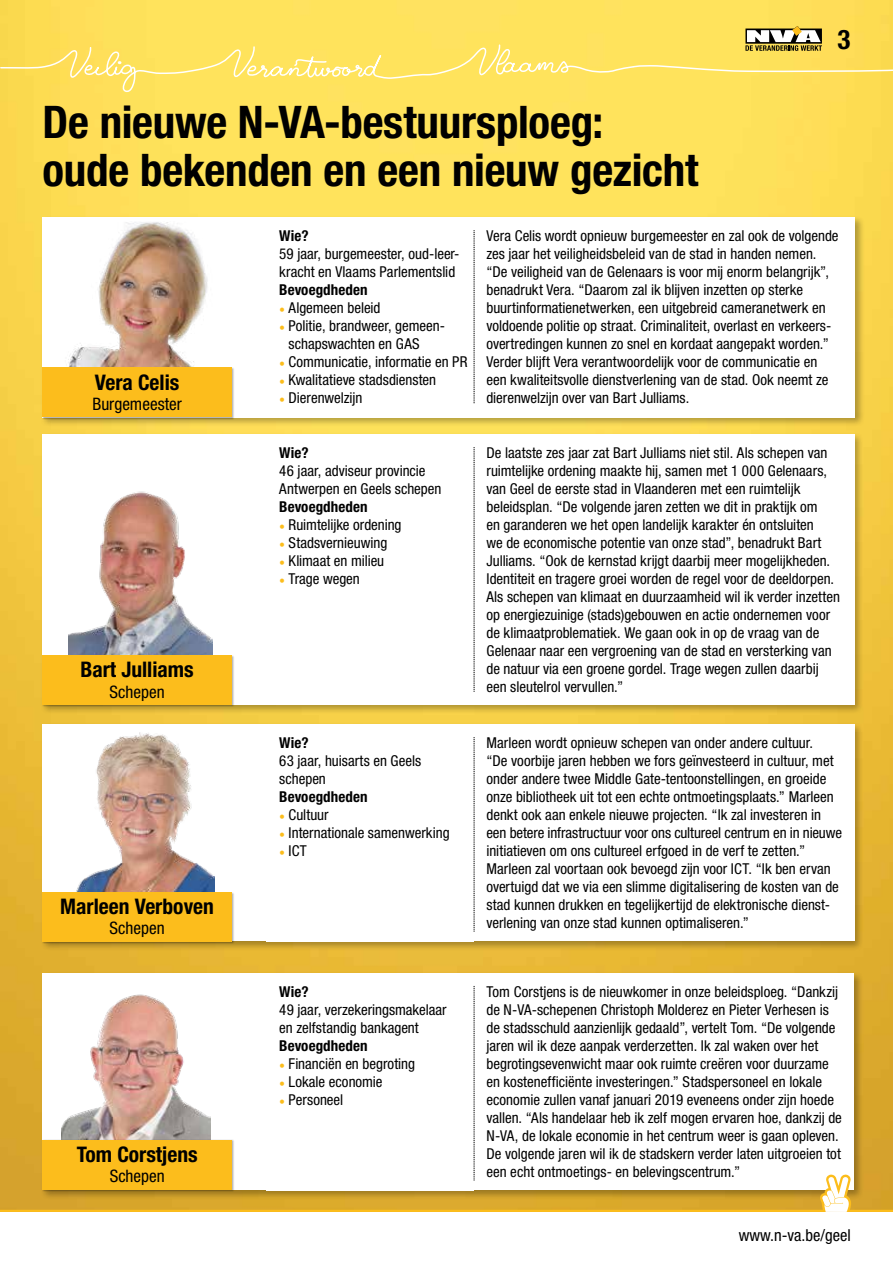
<style>
.page{position:relative;width:893px;height:1263px;background:#fff}
.page>*{position:absolute;margin:0;border:0;box-sizing:border-box;transform-origin:0 0}
.t1{font:700 condensed 45px/48px "Helvetica Neue LT Std";letter-spacing:-.005em;color:#000}
.t2{font:700 condensed 27px "Helvetica Neue LT Std";color:#000}
.t3{font:700 condensed 21.45px "Helvetica Neue LT Std";color:#000}
.t4{font:condensed 17.25px "Helvetica Neue LT Std";color:#000}
.t5{font:condensed 16.5px "Helvetica Neue LT Std";color:#000}
.t6{font:condensed 15px/18px "Helvetica Neue LT Std";color:#000}
.t7{font:700 condensed 15px "Helvetica Neue LT Std";letter-spacing:.005em;color:#000}
.s1{font-family:"Minion Pro";font-weight:700;font-stretch:normal;color:#fcbd1c}
</style>
<div class="page">
<img style="left:1px;top:0;width:892px;height:986px">
<svg style="left:0;top:26px;width:893px;height:66px;background:#fbe061"></svg>
<div style="left:43px;top:973px;width:811px;height:217px;background:#fff"></div>
<div style="left:40px;top:722px;width:824px;height:229px;background:#000;opacity:.3"></div>
<div style="left:43px;top:724px;width:811px;height:217px;background:#fff"></div>
<div style="left:40px;top:215px;width:825px;height:212px;background:#000;opacity:.3"></div>
<div style="left:43px;top:217px;width:812px;height:200px;background:#fff"></div>
<img style="left:68px;top:222px;width:140px;height:145px">
<div style="left:42px;top:367px;width:192px;height:53px;background:#000;opacity:.3"></div>
<div style="left:43px;top:368px;width:189px;height:49px;background:#fcbd1c"></div>
<div style="left:474px;top:724px;width:381px;height:216px;background:#fff"></div>
<div style="left:40px;top:432px;width:824px;height:282px;background:#000;opacity:.3"></div>
<div style="left:43px;top:434px;width:811px;height:270px;background:#fff"></div>
<img style="left:68px;top:491px;width:144px;height:164px">
<div style="left:42px;top:655px;width:192px;height:52px;background:#000;opacity:.3"></div>
<div style="left:43px;top:655px;width:189px;height:49px;background:#fcbd1c"></div>
<img style="left:76px;top:732px;width:138px;height:160px">
<div style="left:42px;top:892px;width:192px;height:52px;background:#000;opacity:.3"></div>
<div style="left:43px;top:892px;width:189px;height:49px;background:#fcbd1c"></div>
<div style="left:474px;top:434px;width:381px;height:270px;background:#fff"></div>
<svg style="left:474px;top:447px;width:1px;height:245px"></svg>
<svg style="left:474px;top:230px;width:1px;height:173px"></svg>
<svg style="left:0;top:986px;width:893px;height:226px"></svg>
<svg style="left:474px;top:737px;width:1px;height:195px"></svg>
<h2 class="t2" style="left:837px;top:23px;width:14px">3</h2>
<h1 class="t1" style="left:43px;top:98px;width:657px">De nieuwe N-VA-bestuursploeg: oude bekenden en een nieuw gezicht</h1>
<p class="t7" style="left:279px;top:226px;width:31px">Wie?</p>
<p class="t6" style="left:279px;top:244px;width:182px">59 jaar, burgemeester, oud-leer&shy;kracht en Vlaams Parlementslid</p>
<p class="t7" style="left:279px;top:280px;width:90px">Bevoegdheden</p>
<p class="t6" style="left:279px;top:298px;width:103px"><span class="s1">•</span> Algemeen beleid</p>
<p class="t6" style="left:289px;top:316px;width:158px;text-indent:-9px"><span class="s1">•</span> Politie, brandweer, gemeen&shy;schapswachten en GAS</p>
<p class="t6" style="left:279px;top:352px;width:190px"><span class="s1">•</span> Communicatie, informatie en PR</p>
<p class="t6" style="left:279px;top:370px;width:158px"><span class="s1">•</span> Kwalitatieve stadsdiensten</p>
<p class="t6" style="left:279px;top:388px;width:85px"><span class="s1">•</span> Dierenwelzijn</p>
<p class="t6" style="left:486px;top:226px;width:354px">Vera Celis wordt opnieuw burgemeester en zal ook de volgende zes jaar het veiligheidsbeleid van de stad in handen nemen. “De veiligheid van de Gelenaars is voor mij enorm belangrijk”, benadrukt Vera. “Daarom zal ik blijven inzetten op sterke buurtinformatienetwerken, een uitgebreid cameranetwerk en voldoende politie op straat. Criminaliteit, overlast en verkeers&shy;overtredingen kunnen zo snel en kordaat aangepakt worden.” Verder blijft Vera verantwoordelijk voor de communicatie en een kwaliteitsvolle dienstverlening van de stad. Ook neemt ze dierenwelzijn over van Bart Julliams.</p>
<h3 class="t3" style="left:95px;top:369px;width:86px">Vera Celis</h3>
<p class="t4" style="left:92px;top:394px;width:91px">Burgemeester</p>
<h3 class="t3" style="left:80px;top:657px;width:115px">Bart Julliams</h3>
<p class="t4" style="left:110px;top:681px;width:57px">Schepen</p>
<h3 class="t3" style="left:60px;top:894px;width:155px">Marleen Verboven</h3>
<p class="t4" style="left:110px;top:918px;width:57px">Schepen</p>
<h3 class="t3" style="left:77px;top:1142px;width:122px">Tom Corstjens</h3>
<p class="t4" style="left:110px;top:1166px;width:57px">Schepen</p>
<p class="t7" style="left:279px;top:443px;width:31px">Wie?</p>
<p class="t6" style="left:279px;top:461px;width:164px">46 jaar, adviseur provincie<br>Antwerpen en Geels schepen</p>
<p class="t7" style="left:279px;top:497px;width:90px">Bevoegdheden</p>
<p class="t6" style="left:279px;top:515px;width:124px"><span class="s1">•</span> Ruimtelijke ordening</p>
<p class="t6" style="left:279px;top:533px;width:110px"><span class="s1">•</span> Stadsvernieuwing</p>
<p class="t6" style="left:279px;top:551px;width:106px"><span class="s1">•</span> Klimaat en milieu</p>
<p class="t6" style="left:279px;top:569px;width:82px"><span class="s1">•</span> Trage wegen</p>
<p class="t7" style="left:279px;top:733px;width:31px">Wie?</p>
<p class="t6" style="left:279px;top:751px;width:143px">63 jaar, huisarts en Geels schepen</p>
<p class="t7" style="left:279px;top:787px;width:90px">Bevoegdheden</p>
<p class="t6" style="left:279px;top:805px;width:51px"><span class="s1">•</span> Cultuur</p>
<p class="t6" style="left:279px;top:823px;width:172px"><span class="s1">•</span> Internationale samenwerking</p>
<p class="t6" style="left:279px;top:841px;width:29px"><span class="s1">•</span> ICT</p>
<p class="t7" style="left:279px;top:982px;width:31px">Wie?</p>
<p class="t6" style="left:279px;top:1000px;width:169px">49 jaar, verzekeringsmakelaar en zelfstandig bankagent</p>
<p class="t7" style="left:279px;top:1036px;width:90px">Bevoegdheden</p>
<p class="t6" style="left:279px;top:1054px;width:137px"><span class="s1">•</span> Financiën en begroting</p>
<p class="t6" style="left:279px;top:1072px;width:105px"><span class="s1">•</span> Lokale economie</p>
<p class="t6" style="left:279px;top:1090px;width:65px"><span class="s1">•</span> Personeel</p>
<p class="t6" style="left:486px;top:443px;width:355px">De laatste zes jaar zat Bart Julliams niet stil. Als schepen van ruimtelijke ordening maakte hij, samen met 1 000 Gelenaars, van Geel de eerste stad in Vlaanderen met een ruimtelijk beleidsplan. “De volgende jaren zetten we dit in praktijk om<br>en garanderen we het open landelijk karakter én ontsluiten<br>we de economische potentie van onze stad”, benadrukt Bart Julliams. “Ook de kernstad krijgt daarbij meer mogelijkheden.<br>Identiteit en tragere groei worden de regel voor de deeldorpen.<br>Als schepen van klimaat en duurzaamheid wil ik verder inzetten op energiezuinige (stads)gebouwen en actie ondernemen voor de klimaatproblematiek. We gaan ook in op de vraag van de Gelenaar naar een vergroening van de stad en versterking van de natuur via een groene gordel. Trage wegen zullen daarbij een sleutelrol vervullen.”</p>
<p class="t6" style="left:486px;top:733px;width:357px">Marleen wordt opnieuw schepen van onder andere cultuur.<br>“De voorbije jaren hebben we fors geïnvesteerd in cultuur, met onder andere twee Middle Gate-tentoonstellingen, en groeide onze bibliotheek uit tot een echte ontmoetingsplaats.” Marleen denkt ook aan enkele nieuwe projecten. “Ik zal investeren in een betere infrastructuur voor ons cultureel centrum en in nieuwe initiatieven om ons cultureel erfgoed in de verf te zetten.” Marleen zal voortaan ook bevoegd zijn voor ICT. “Ik ben ervan overtuigd dat we via een slimme digitalisering de kosten van de stad kunnen drukken en tegelijkertijd de elektronische dienst&shy;verlening van onze stad kunnen optimaliseren.”</p>
<p class="t6" style="left:486px;top:982px;width:357px">Tom Corstjens is de nieuwkomer in onze beleidsploeg. “Dankzij de N-VA-schepenen Christoph Molderez en Pieter Verhesen is de stadsschuld aanzienlijk gedaald”, vertelt Tom. “De volgende jaren wil ik deze aanpak verderzetten. Ik zal waken over het begrotingsevenwicht maar ook ruimte creëren voor duurzame en kostenefficiënte investeringen.” Stadspersoneel en lokale economie zullen vanaf januari 2019 eveneens onder zijn hoede vallen. “Als handelaar heb ik zelf mogen ervaren hoe, dankzij de N-VA, de lokale economie in het centrum weer is gaan opleven.<br>De volgende jaren wil ik de stadskern verder laten uitgroeien tot een echt ontmoetings- en belevingscentrum.”</p>
<p class="t5" style="left:739px;top:1225px;width:114px">www.n-va.be/geel</p>
</div>
